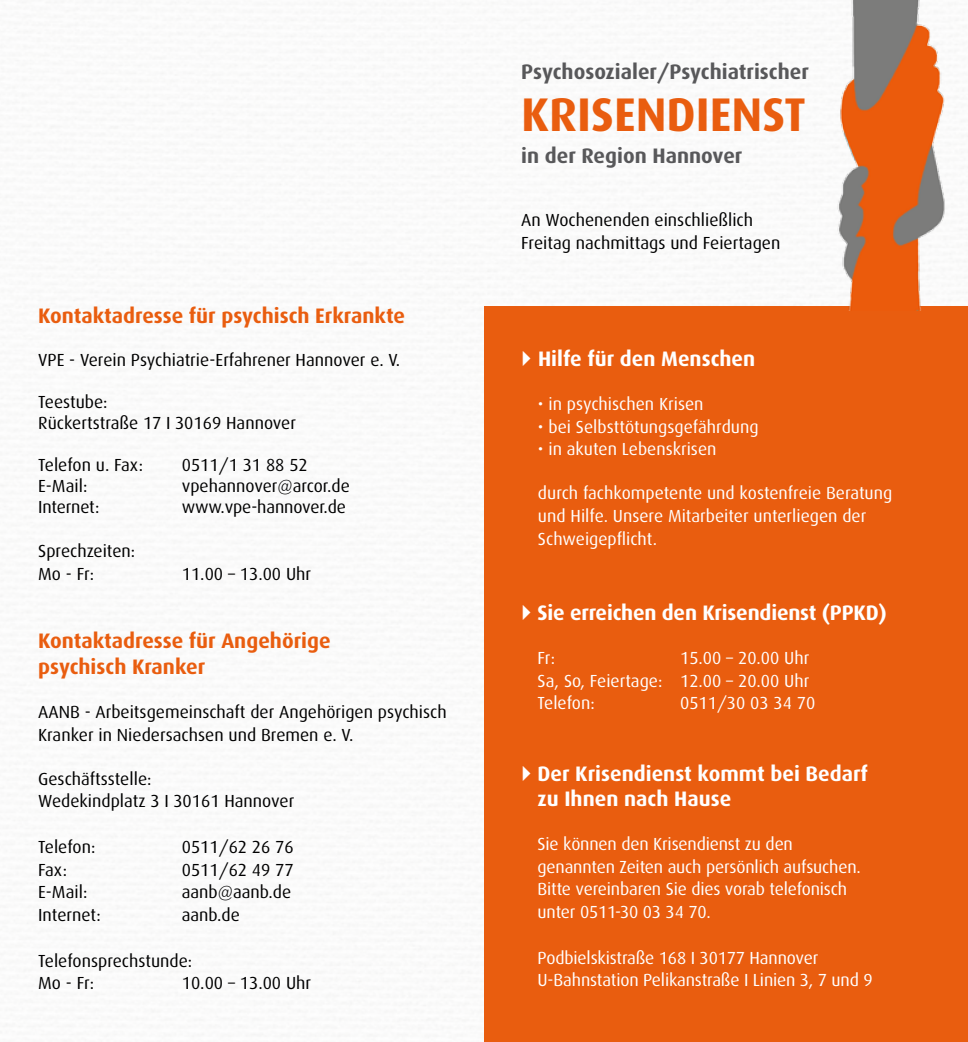
<style>
.page{position:relative;width:968px;height:1042px;background:#fff}
.page>*{position:absolute;margin:0;border:0;box-sizing:border-box;transform-origin:0 0}
.t1{font:700 47.25px "Dax";color:#e95d0f}
.t2{font:700 21px/25.2px "Dax";color:#fff}
.t3{font:700 21px/26.2px "Dax";color:#e95d0f}
.t4{font:700 21px "Dax";color:#58585a}
.t5{font:17.5px/22.8px "Dax";color:#000}
.t6{font:17.5px/22.8px "Dax";letter-spacing:-.01em;color:#fff}
</style>
<div class="page">
<div style="left:484px;top:306px;width:483px;height:736px;background:#e95d0f"></div>
<img style="left:783px;top:0;width:182px;height:310px">
<p class="t3" style="left:38px;top:302px;width:368px">Kontaktadresse für psychisch Erkrankte</p>
<p class="t5" style="left:38px;top:349px;width:363px">VPE - Verein Psychiatrie-Erfahrener Hannover e. V.</p>
<p class="t5" style="left:38px;top:392px;width:259px;line-height:21px">Teestube:<br>Rückertstraße 17 I 30169 Hannover</p>
<p class="t5" style="left:38px;top:454px;width:106px">Telefon u. Fax:</p>
<p class="t5" style="left:182px;top:454px;width:127px">0511/1 31 88 52</p>
<p class="t5" style="left:38px;top:475px;width:51px">E-Mail:</p>
<p class="t5" style="left:182px;top:475px;width:170px">vpehannover@arcor.de</p>
<p class="t5" style="left:38px;top:496px;width:63px">Internet:</p>
<p class="t5" style="left:182px;top:496px;width:166px">www.vpe-hannover.de</p>
<p class="t5" style="left:38px;top:540px;width:99px">Sprechzeiten:<br>Mo - Fr:</p>
<p class="t5" style="left:182px;top:562px;width:131px">11.00 – 13.00 Uhr</p>
<p class="t3" style="left:38px;top:628px;width:294px">Kontaktadresse für Angehörige psychisch Kranker</p>
<p class="t5" style="left:38px;top:701px;width:410px">AANB - Arbeitsgemeinschaft der Angehörigen psychisch<br>Kranker in Niedersachsen und Bremen e. V.</p>
<p class="t5" style="left:38px;top:767px;width:257px">Geschäftsstelle:<br>Wedekindplatz 3 I 30161 Hannover</p>
<p class="t5" style="left:38px;top:835px;width:59px">Telefon:</p>
<p class="t5" style="left:182px;top:835px;width:113px">0511/62 26 76</p>
<p class="t5" style="left:38px;top:858px;width:30px">Fax:</p>
<p class="t5" style="left:182px;top:858px;width:113px">0511/62 49 77</p>
<p class="t5" style="left:38px;top:881px;width:51px">E-Mail:</p>
<p class="t5" style="left:182px;top:881px;width:111px">aanb@aanb.de</p>
<p class="t5" style="left:38px;top:904px;width:64px">Internet:</p>
<p class="t5" style="left:182px;top:904px;width:60px">aanb.de</p>
<p class="t5" style="left:38px;top:949px;width:155px">Telefonsprechstunde:<br>Mo - Fr:</p>
<p class="t5" style="left:182px;top:972px;width:131px">10.00 – 13.00 Uhr</p>
<p class="t4" style="left:521px;top:60px;width:289px">Psychosozialer/Psychiatrischer</p>
<h1 class="t1" style="left:521px;top:88px;width:286px">KRISENDIENST</h1>
<p class="t4" style="left:521px;top:144px;width:223px">in der Region Hannover</p>
<p class="t5" style="left:521px;top:208px;width:260px">An Wochenenden einschließlich<br>Freitag nachmittags und Feiertagen</p>
<p class="t2" style="left:538px;top:346px;width:219px">Hilfe für den Menschen</p>
<p class="t6" style="left:538px;top:392px;width:167px">• in psychischen Krisen</p>
<p class="t6" style="left:538px;top:415px;width:222px">• bei Selbsttötungsgefährdung</p>
<p class="t6" style="left:538px;top:438px;width:180px">• in akuten Lebenskrisen</p>
<p class="t6" style="left:538px;top:482px;width:356px">durch fachkompetente und kostenfreie Beratung und Hilfe. Unsere Mitarbeiter unterliegen der<br>Schweigepflicht.</p>
<p class="t2" style="left:537px;top:600px;width:351px">Sie erreichen den Krisendienst (PPKD)</p>
<p class="t6" style="left:537px;top:647px;width:19px">Fr:</p>
<p class="t6" style="left:537px;top:647px;width:273px;text-align:justify;text-indent:142px">15.00 – 20.00 Uhr Sa, So, Feiertage: 12.00 – 20.00 Uhr Telefon:</p>
<p class="t6" style="left:680px;top:692px;width:137px">0511/30 03 34 70</p>
<p class="t2" style="left:537px;top:761px;width:332px">Der Krisendienst kommt bei Bedarf zu Ihnen nach Hause</p>
<p class="t6" style="left:537px;top:832px;width:325px">Sie können den Krisendienst zu den genannten Zeiten auch persönlich aufsuchen.<br>Bitte vereinbaren Sie dies vorab telefonisch unter 0511-30 03 34 70.</p>
<p class="t6" style="left:537px;top:946px;width:336px">Podbielskistraße 168 I 30177 Hannover<br>U-Bahnstation Pelikanstraße I Linien 3, 7 und 9</p>
</div>
